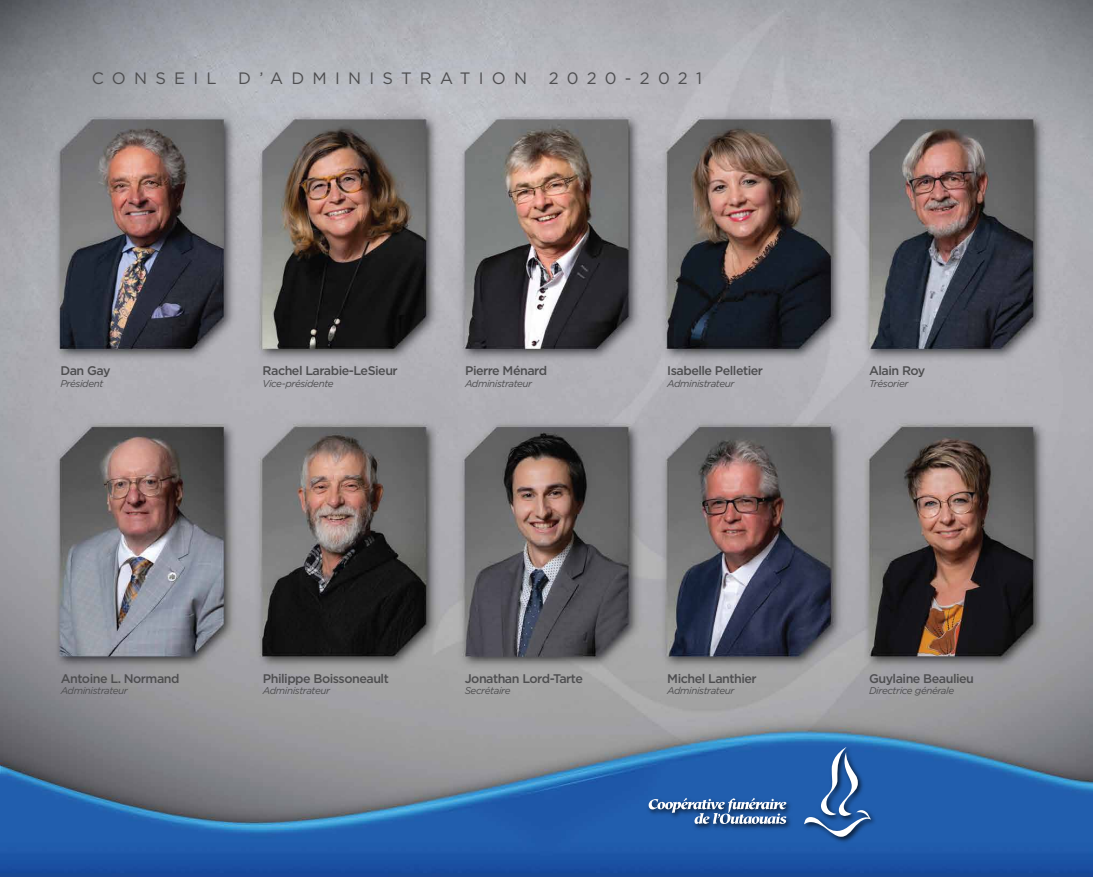
<style>
.page{position:relative;width:1093px;height:877px;background:#fff}
.page>*{position:absolute;margin:0;border:0;box-sizing:border-box;transform-origin:0 0}
.t1{font:16.5px "Gotham";letter-spacing:.5em;color:#4d4d4f}
.t2{font:500 12.52px "Gotham";letter-spacing:-.04em;color:#4d4d4f}
.t3{font:italic 9.82px "Gotham";letter-spacing:-.04em;color:#4d4d4f}
</style>
<div class="page">
<img style="left:0;top:0;width:1093px;height:877px">
<img style="left:644px;top:742px;width:236px;height:103px">
<svg style="left:648px;top:798px;width:138px;height:26px"></svg>
<svg style="left:804px;top:747px;width:67px;height:91px;background:#3f6faf"></svg>
<h1 class="t1" style="left:92px;top:68px;width:127px">CONSEIL</h1>
<h1 class="t1" style="left:238px;top:68px;width:290px">D’ADMINISTRATION</h1>
<h1 class="t1" style="left:549px;top:68px;width:155px">2020-2021</h1>
<p class="t2" style="left:60px;top:363px;width:52px">Dan Gay</p>
<p class="t3" style="left:60px;top:378px;width:44px">Président</p>
<p class="t2" style="left:262px;top:363px;width:137px">Rachel Larabie-LeSieur</p>
<p class="t3" style="left:262px;top:378px;width:73px">Vice-présidente</p>
<p class="t2" style="left:465px;top:363px;width:83px">Pierre Ménard</p>
<p class="t3" style="left:465px;top:378px;width:69px">Administrateur</p>
<p class="t2" style="left:667px;top:363px;width:97px">Isabelle Pelletier</p>
<p class="t3" style="left:667px;top:378px;width:69px">Administrateur</p>
<p class="t2" style="left:869px;top:363px;width:58px">Alain Roy</p>
<p class="t3" style="left:869px;top:378px;width:41px">Trésorier</p>
<p class="t2" style="left:61px;top:670px;width:120px">Antoine L. Normand</p>
<p class="t3" style="left:61px;top:685px;width:69px">Administrateur</p>
<p class="t2" style="left:263px;top:670px;width:127px">Philippe Boissoneault</p>
<p class="t3" style="left:263px;top:685px;width:69px">Administrateur</p>
<p class="t2" style="left:465px;top:670px;width:120px">Jonathan Lord-Tarte</p>
<p class="t3" style="left:465px;top:685px;width:47px">Secrétaire</p>
<p class="t2" style="left:667px;top:670px;width:91px">Michel Lanthier</p>
<p class="t3" style="left:667px;top:685px;width:69px">Administrateur</p>
<p class="t2" style="left:869px;top:670px;width:106px">Guylaine Beaulieu</p>
<p class="t3" style="left:869px;top:685px;width:87px">Directrice générale</p>
</div>
